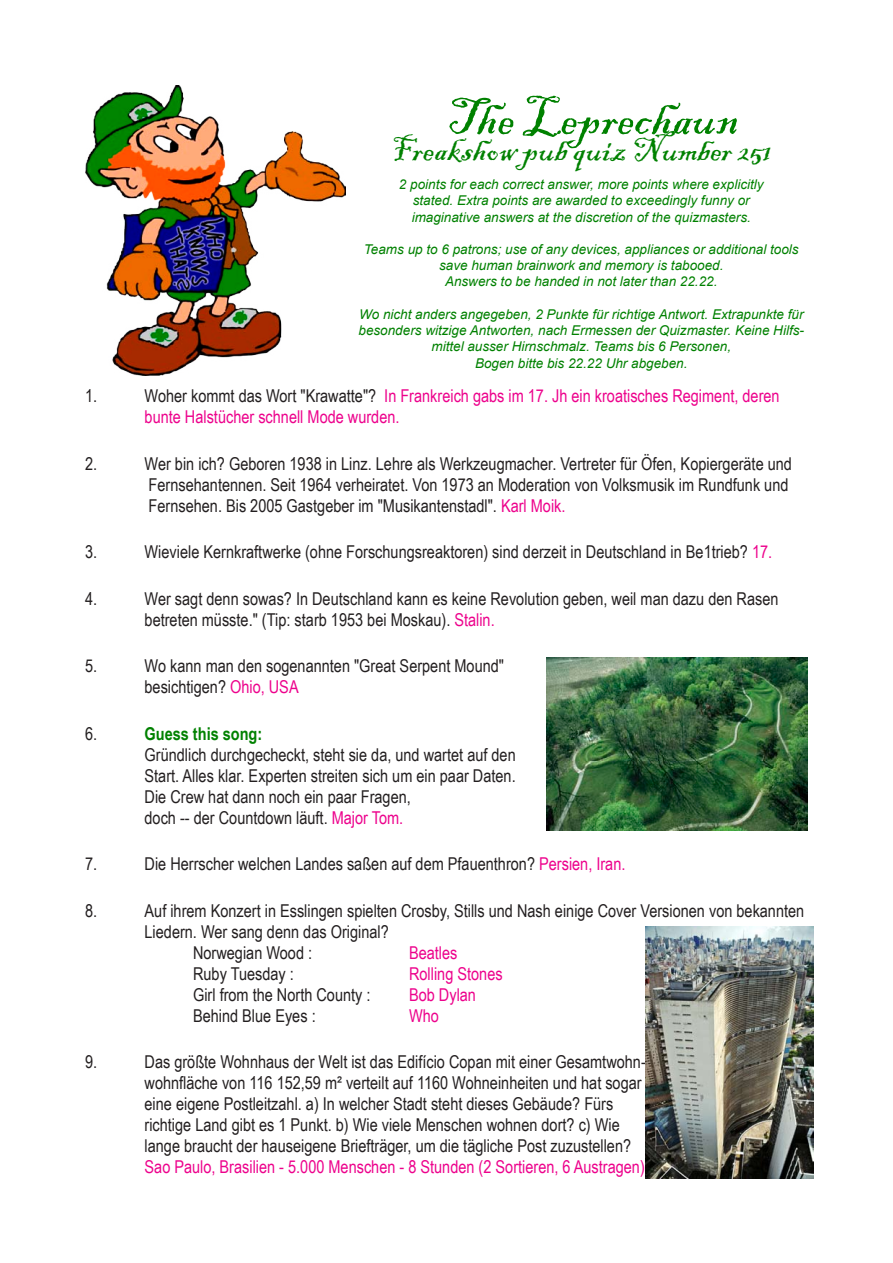
<style>
.page{position:relative;width:893px;height:1263px;background:#fff}
.page>*{position:absolute;margin:0;border:0;box-sizing:border-box;transform-origin:0 0}
.t1{font:54px "Blackadder ITC";color:#008100}
.t2{font:36px "Blackadder ITC";color:#008100}
.t3{font:17.7px/21px "Arial Narrow";color:#231f20}
.t4{font:17.7px/21px "Arial Narrow";color:#ed028c}
.t5{font:700 17.7px "Arial Narrow";color:#008100}
.t6{font:italic 13.5px/16.2px "Arial";color:#008100;text-align:center}
.s1{color:#231f20}
.s2{color:#ed028c}
</style>
<div class="page">
<img style="left:547px;top:658px;width:261px;height:173px">
<img style="left:646px;top:926px;width:168px;height:253px">
<img style="left:85px;top:85px;width:260px;height:291px">
<h1 class="t1" style="left:447px;top:85px;width:293px">The Leprechaun</h1>
<h2 class="t2" style="left:391px;top:128px;width:383px">Freakshow pub quiz Number 251</h2>
<p class="t6" style="left:399px;top:177px;width:366px">2 points for each correct answer, more points where explicitly stated. Extra points are awarded to exceedingly funny or imaginative answers at the discretion of the quizmasters.</p>
<p class="t6" style="left:364px;top:241px;width:436px">Teams up to 6 patrons; use of any devices, appliances or additional tools save human brainwork and memory is tabooed.<br>Answers to be handed in not later than 22.22.</p>
<p class="t6" style="left:359px;top:306px;width:447px">Wo nicht anders angegeben, 2 Punkte für richtige Antwort. Extrapunkte für besonders witzige Antworten, nach Ermessen der Quizmaster. Keine Hilfs&shy;mittel ausser Hirnschmalz. Teams bis 6 Personen,<br>Bogen bitte bis 22.22 Uhr abgeben.</p>
<p class="t3" style="left:85px;top:385px;width:14px">1.</p>
<p class="t4" style="left:145px;top:385px;width:637px"><span class="s1">Woher kommt das Wort "Krawatte"?</span> In Frankreich gabs im 17. Jh ein kroatisches Regiment, deren bunte Halstücher schnell Mode wurden.</p>
<p class="t3" style="left:85px;top:452px;width:14px">2.</p>
<p class="t3" style="left:145px;top:452px;width:649px">Wer bin ich? Geboren 1938 in Linz. Lehre als Werkzeugmacher. Vertreter für Öfen, Kopiergeräte und<br>Fernsehantennen. Seit 1964 verheiratet. Von 1973 an Moderation von Volksmusik im Rundfunk und<br>Fernsehen. Bis 2005 Gastgeber im "Musikantenstadl". <span class="s2">Karl Moik.</span></p>
<p class="t3" style="left:85px;top:541px;width:14px">3.</p>
<p class="t3" style="left:145px;top:541px;width:629px">Wieviele Kernkraftwerke (ohne Forschungsreaktoren) sind derzeit in Deutschland in Be1trieb? <span class="s2">17.</span></p>
<p class="t3" style="left:85px;top:587px;width:14px">4.</p>
<p class="t3" style="left:145px;top:587px;width:635px">Wer sagt denn sowas? In Deutschland kann es keine Revolution geben, weil man dazu den Rasen betreten müsste." (Tip: starb 1953 bei Moskau). <span class="s2">Stalin.</span></p>
<p class="t3" style="left:85px;top:655px;width:14px">5.</p>
<p class="t3" style="left:145px;top:655px;width:361px">Wo kann man den sogenannten "Great Serpent Mound" besichtigen? <span class="s2">Ohio, USA</span></p>
<p class="t3" style="left:85px;top:722px;width:14px">6.</p>
<p class="t5" style="left:145px;top:720px;width:119px">Guess this song:</p>
<p class="t3" style="left:145px;top:743px;width:373px">Gründlich durchgecheckt, steht sie da, und wartet auf den Start. Alles klar. Experten streiten sich um ein paar Daten.<br>Die Crew hat dann noch ein paar Fragen,<br>doch -- der Countdown läuft. <span class="s2">Major Tom.</span></p>
<p class="t3" style="left:85px;top:853px;width:14px">7.</p>
<p class="t3" style="left:145px;top:853px;width:482px">Die Herrscher welchen Landes saßen auf dem Pfauenthron? <span class="s2">Persien, Iran.</span></p>
<p class="t3" style="left:85px;top:899px;width:14px">8.</p>
<p class="t3" style="left:145px;top:899px;width:661px">Auf ihrem Konzert in Esslingen spielten Crosby, Stills und Nash einige Cover Versionen von bekannten</p>
<p class="t3" style="left:145px;top:920px;width:246px">Liedern. Wer sang denn das Original?</p>
<p class="t3" style="left:193px;top:941px;width:121px">Norwegian Wood :</p>
<p class="t4" style="left:409px;top:941px;width:50px">Beatles</p>
<p class="t3" style="left:193px;top:962px;width:102px">Ruby Tuesday :</p>
<p class="t4" style="left:409px;top:962px;width:95px">Rolling Stones</p>
<p class="t3" style="left:193px;top:983px;width:179px">Girl from the North County :</p>
<p class="t4" style="left:409px;top:983px;width:68px">Bob Dylan</p>
<p class="t3" style="left:193px;top:1004px;width:124px">Behind Blue Eyes :</p>
<p class="t4" style="left:409px;top:1004px;width:31px">Who</p>
<p class="t3" style="left:85px;top:1051px;width:14px">9.</p>
<p class="t3" style="left:145px;top:1051px;width:503px">Das größte Wohnhaus der Welt ist das Edifício Copan mit einer Gesamtwohn&shy;wohnfläche von 116 152,59 m² verteilt auf 1160 Wohneinheiten und hat sogar eine eigene Postleitzahl. a) In welcher Stadt steht dieses Gebäude? Fürs richtige Land gibt es 1 Punkt. b) Wie viele Menschen wohnen dort? c) Wie lange braucht der hauseigene Briefträger, um die tägliche Post zuzustellen?</p>
<p class="t4" style="left:145px;top:1156px;width:502px">Sao Paulo, Brasilien - 5.000 Menschen - 8 Stunden (2 Sortieren, 6 Austragen)</p>
</div>
